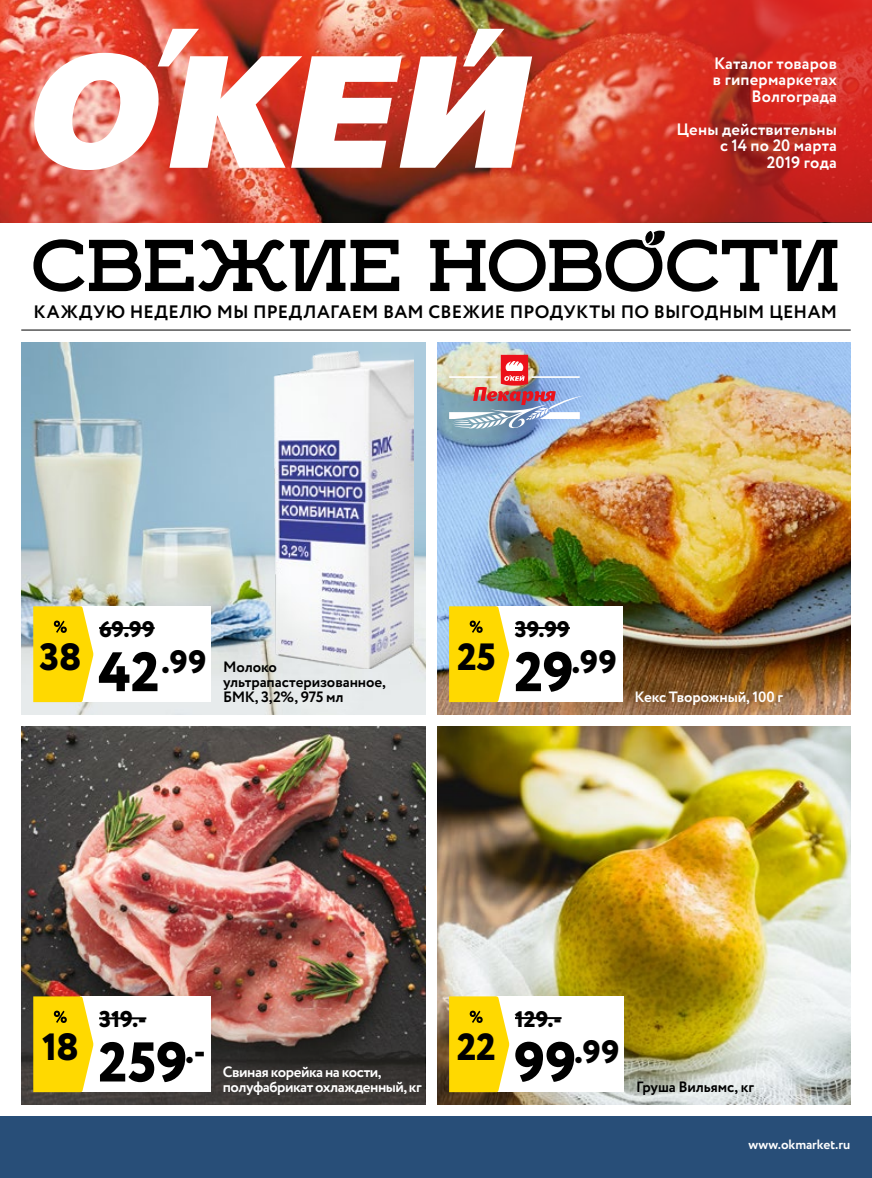
<style>
.page{position:relative;width:872px;height:1178px;background:#fff}
.page>*{position:absolute;margin:0;border:0;box-sizing:border-box;transform-origin:0 0}
.t1{font:69px "Ikra Slab";letter-spacing:.005em;color:#000}
.t2{font:800 55.8px "Circe";color:#000}
.t3{font:800 37.95px "Circe";letter-spacing:-.02em;color:#000}
.t4{font:800 32.55px "Circe";color:#000}
.t5{font:800 32.4px "Circe";color:#000}
.t6{font:800 22.8px "Circe";color:#000}
.t7{font:800 22.5px "Circe";color:#000}
.t8{font:700 18px "Circe";letter-spacing:.015em;color:#000}
.t9{font:700 16.5px/16.5px "Circe";letter-spacing:.01em;color:#fff;text-align:right}
.t10{font:700 15px/15px "Circe";letter-spacing:-.005em;color:#000}
.t11{font:700 15px/15px "Circe";letter-spacing:-.03em;color:#fff}
.t12{font:700 15px "Circe";letter-spacing:-.005em;color:#fff}
.t13{font:700 13.5px "Circe";letter-spacing:-.005em;color:#fff}
.s1{font-size:55.5px}
</style>
<div class="page">
<img style="left:437px;top:342px;width:413px;height:372px">
<img style="left:21px;top:726px;width:404px;height:270px">
<img style="left:437px;top:726px;width:413px;height:378px">
<img style="left:21px;top:342px;width:404px;height:372px">
<svg style="left:21px;top:996px;width:404px;height:108px;background:#55433e"></svg>
<img style="left:274px;top:351px;width:139px;height:318px">
<div style="left:80px;top:606px;width:131px;height:96px;background:#fff"></div>
<hr style="left:99px;top:627px;width:56px;height:2px;background:#000">
<svg style="left:33px;top:606px;width:60px;height:96px;background:#fbd917"></svg>
<div style="left:496px;top:606px;width:126px;height:96px;background:#fff"></div>
<hr style="left:515px;top:627px;width:55px;height:2px;background:#000">
<svg style="left:449px;top:606px;width:60px;height:96px;background:#fbd917"></svg>
<div style="left:496px;top:996px;width:128px;height:96px;background:#fff"></div>
<hr style="left:515px;top:1017px;width:46px;height:2px;background:#000">
<svg style="left:449px;top:996px;width:60px;height:96px;background:#fbd917"></svg>
<div style="left:80px;top:996px;width:131px;height:96px;background:#fff"></div>
<hr style="left:99px;top:1017px;width:47px;height:2px;background:#000">
<svg style="left:33px;top:996px;width:60px;height:96px;background:#fad816"></svg>
<div style="left:0;top:1116px;width:872px;height:62px;background:#284e78"></div>
<img style="left:0;top:0;width:546px;height:222px">
<svg style="left:546px;top:0;width:326px;height:222px;background:#ce3527"></svg>
<svg style="left:28px;top:29px;width:504px;height:142px"></svg>
<hr style="left:21px;top:330px;width:829px;height:1px;background:#000">
<svg style="left:639px;top:188px;width:30px;height:58px"></svg>
<img style="left:449px;top:355px;width:134px;height:77px">
<p class="t9" style="left:713px;top:56px;width:125px">Каталог товаров в гипермаркетах<br>Волгограда</p>
<p class="t9" style="left:676px;top:122px;width:162px">Цены действительны с 14 по 20 марта<br>2019 года</p>
<h1 class="t1" style="left:31px;top:222px;width:809px">СВЕЖИЕ НОВОСТИ</h1>
<p class="t8" style="left:34px;top:300px;width:805px">КАЖДУЮ НЕДЕЛЮ МЫ ПРЕДЛАГАЕМ ВАМ СВЕЖИЕ ПРОДУКТЫ ПО ВЫГОДНЫМ ЦЕНАМ</p>
<h3 class="t3" style="left:40px;top:631px;width:43px">38</h3>
<h3 class="t7" style="left:99px;top:614px;width:57px">69.99</h3>
<h3 class="t5" style="left:98px;top:640px;width:110px"><span class="s1">42</span>.99</h3>
<h3 class="t7" style="left:515px;top:614px;width:56px">39.99</h3>
<h3 class="t3" style="left:457px;top:631px;width:40px">25</h3>
<p class="t10" style="left:223px;top:660px;width:164px">Молоко ультрапастеризованное,<br>БМК, 3,2%, 975 мл</p>
<h3 class="t5" style="left:514px;top:639px;width:104px"><span class="s1">29</span>.99</h3>
<p class="t12" style="left:634px;top:687px;width:150px">Кекс Творожный, 100 г</p>
<h3 class="t3" style="left:42px;top:1021px;width:38px">18</h3>
<h3 class="t6" style="left:99px;top:1004px;width:49px">319.-</h3>
<h2 class="t2" style="left:98px;top:1024px;width:91px">259</h2>
<h3 class="t4" style="left:185px;top:1030px;width:22px">.-</h3>
<p class="t11" style="left:223px;top:1065px;width:200px">Свиная корейка на кости, полуфабрикат охлажденный, кг</p>
<h3 class="t3" style="left:457px;top:1021px;width:40px">22</h3>
<h3 class="t7" style="left:515px;top:1004px;width:48px">129.-</h3>
<h3 class="t5" style="left:514px;top:1030px;width:107px"><span class="s1">99</span>.99</h3>
<p class="t10" style="left:636px;top:1080px;width:120px">Груша Вильямс, кг</p>
<p class="t13" style="left:748px;top:1135px;width:103px">www.okmarket.ru</p>
</div>
